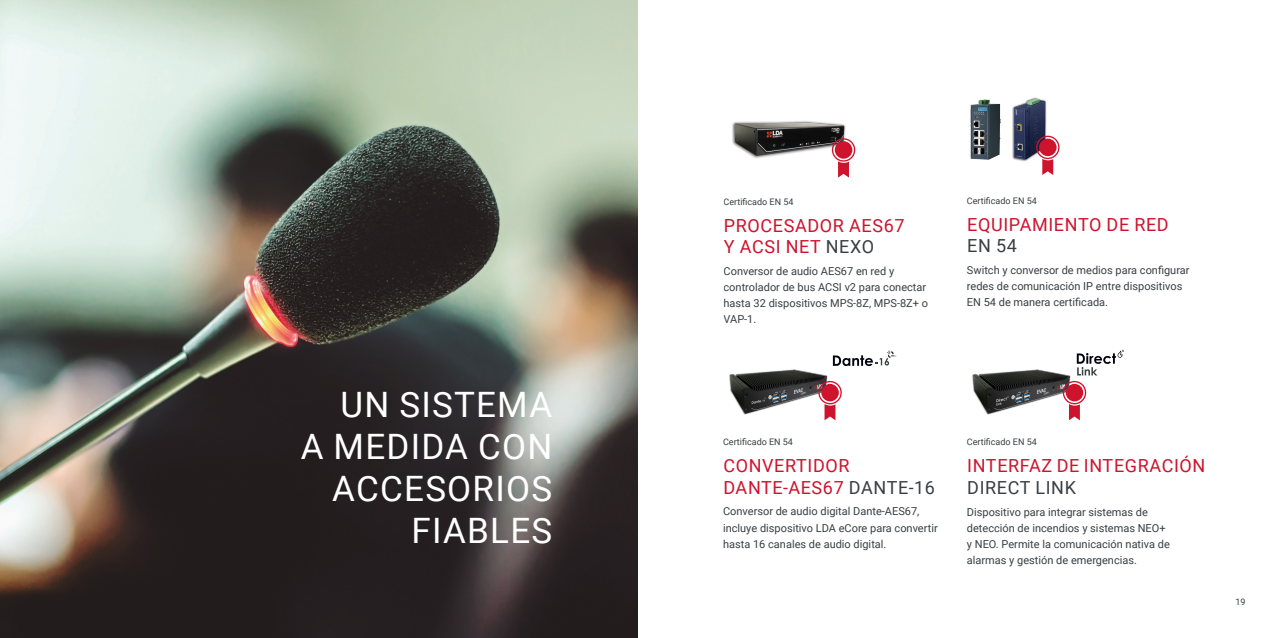
<style>
.page{position:relative;width:1276px;height:638px;background:#fff}
.page>*{position:absolute;margin:0;border:0;box-sizing:border-box;transform-origin:0 0}
.t1{font:35px/42px "Roboto";letter-spacing:.035em;color:#fff;text-align:right}
.t2{font:18px/21.6px "Roboto";letter-spacing:.035em;color:#ce132d}
.t3{font:18px "Roboto";letter-spacing:.035em;color:#393e42}
.t4{font:11px/16px "Roboto";color:#393e42}
.t5{font:9px "Roboto";color:#393e42}
.s1{color:#393e42}
</style>
<div class="page">
<img style="left:0;top:0;width:638px;height:638px">
<img style="left:732px;top:121px;width:114px;height:38px">
<img style="left:970px;top:97px;width:90px;height:64px">
<img style="left:729px;top:360px;width:104px;height:61px">
<svg style="left:833px;top:350px;width:63px;height:16px"></svg>
<img style="left:972px;top:369px;width:103px;height:52px">
<svg style="left:1076px;top:350px;width:48px;height:25px"></svg>
<svg style="left:832px;top:138px;width:23px;height:40px"></svg>
<div style="left:835px;top:141px;width:17px;height:18px;background:#ce132d;border-radius:50%"></div>
<svg style="left:1036px;top:136px;width:23px;height:39px"></svg>
<div style="left:1039px;top:139px;width:17px;height:17px;background:#ce132d;border-radius:50%"></div>
<svg style="left:818px;top:381px;width:24px;height:39px"></svg>
<div style="left:821px;top:384px;width:18px;height:17px;background:#ce132d;border-radius:50%"></div>
<svg style="left:1062px;top:381px;width:24px;height:39px"></svg>
<div style="left:1065px;top:384px;width:18px;height:17px;background:#ce132d;border-radius:50%"></div>
<h1 class="t1" style="left:301px;top:382px;width:253px">UN SISTEMA<br>A MEDIDA CON<br>ACCESORIOS<br>FIABLES</h1>
<p class="t5" style="left:723px;top:195px;width:71px">Certificado EN 54</p>
<h2 class="t2" style="left:724px;top:214px;width:182px">PROCESADOR AES67<br>Y ACSI NET <span class="s1">NEXO</span></h2>
<p class="t4" style="left:723px;top:263px;width:206px">Conversor de audio AES67 en red y controlador de bus ACSI v2 para conectar hasta 32 dispositivos MPS-8Z, MPS-8Z+ o<br>VAP-1.</p>
<p class="t5" style="left:967px;top:194px;width:71px">Certificado EN 54</p>
<h2 class="t2" style="left:967px;top:213px;width:203px">EQUIPAMIENTO DE RED</h2>
<h2 class="t3" style="left:967px;top:233px;width:51px">EN 54</h2>
<p class="t4" style="left:967px;top:262px;width:224px">Switch y conversor de medios para configurar redes de comunicación IP entre dispositivos<br>EN 54 de manera certificada.</p>
<p class="t5" style="left:723px;top:435px;width:71px">Certificado EN 54</p>
<h2 class="t2" style="left:723px;top:454px;width:213px">CONVERTIDOR<br>DANTE‑AES67 <span class="s1">DANTE-16</span></h2>
<p class="t4" style="left:723px;top:503px;width:216px">Conversor de audio digital Dante-AES67, incluye dispositivo LDA eCore para convertir hasta 16 canales de audio digital.</p>
<p class="t5" style="left:967px;top:435px;width:71px">Certificado EN 54</p>
<h2 class="t2" style="left:967px;top:454px;width:240px">INTERFAZ DE INTEGRACIÓN</h2>
<h2 class="t3" style="left:967px;top:475px;width:110px">DIRECT LINK</h2>
<p class="t4" style="left:967px;top:503px;width:204px">Dispositivo para integrar sistemas de detección de incendios y sistemas NEO+ y NEO. Permite la comunicación nativa de alarmas y gestión de emergencias.</p>
<p class="t5" style="left:1235px;top:595px;width:12px">19</p>
</div>
